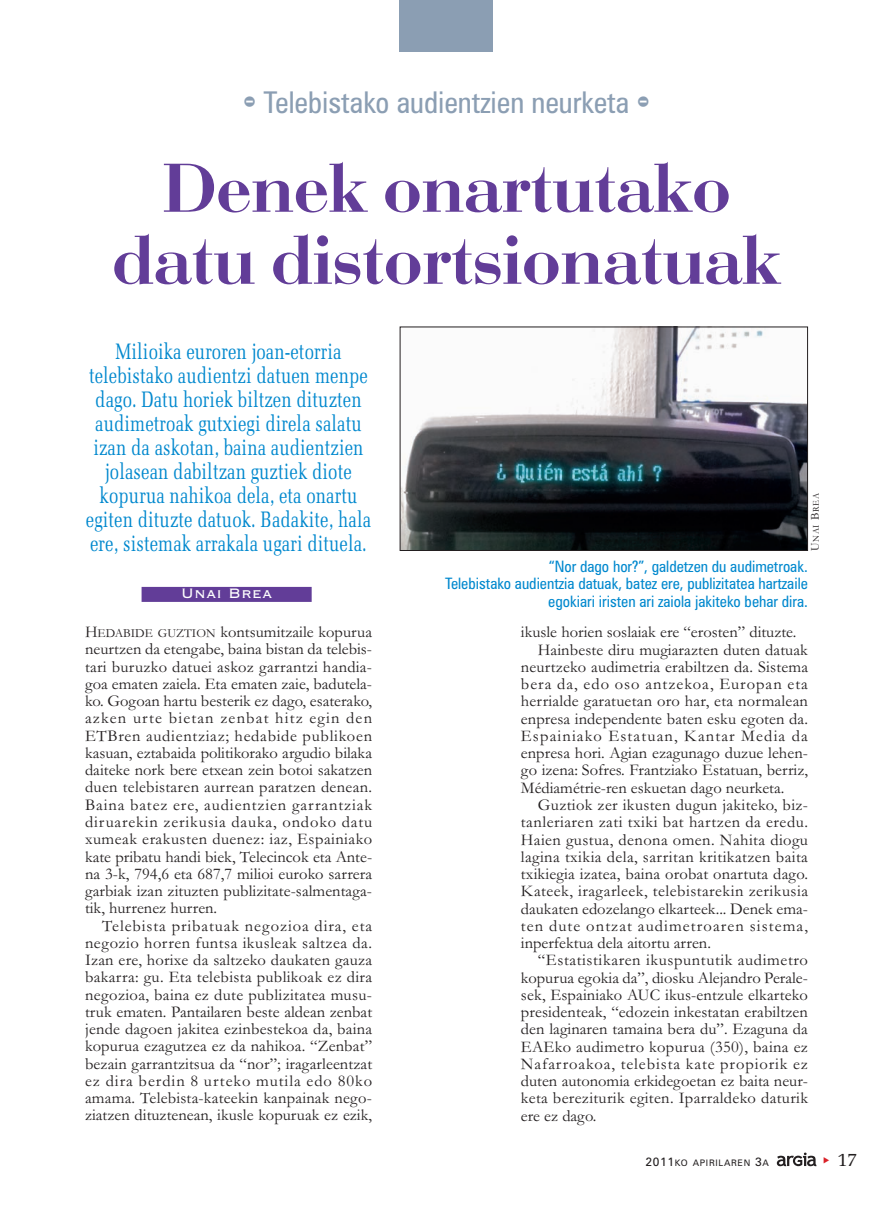
<style>
.page{position:relative;width:893px;height:1212px;background:#fff}
.page>*{position:absolute;margin:0;border:0;box-sizing:border-box;transform-origin:0 0}
.t1{font:72px/72px "Bodoni";color:#623d98;text-align:center}
.t2{font:condensed 30px "Zurich BT";color:#8b9eb3}
.t3{font:22.5px/24px "Memoir Condensed";color:#0088ce;text-align:center}
.t4{font:19.5px "Memoir";color:#231f20}
.t5{font:18px "Copperplate Gothic BT";color:#fff}
.t6{font:16.5px/17.2px "Garamond";letter-spacing:.01em;color:#231f20;text-align:justify}
.t7{font:16.5px "Garamond";letter-spacing:.03em;color:#231f20}
.t8{font:16.5px "Garamond";letter-spacing:.035em;color:#231f20}
.t9{font:16.5px "Garamond";letter-spacing:.055em;color:#231f20}
.t10{font:16.5px "Garamond";letter-spacing:.065em;color:#231f20}
.t11{font:16.5px "Garamond";letter-spacing:.06em;color:#231f20}
.t12{font:16.5px "Garamond";letter-spacing:.07em;color:#231f20}
.t13{font:condensed 15.75px/17.2px "Zurich BT";color:#0088ce;text-align:right}
.t14{font:9px "Zurich BT";letter-spacing:.075em;color:#231f20}
.t15{font:9px "Garamond";color:#231f20}
.s1{font-family:"Bodiac";font-stretch:normal}
.s2{font-size:12px}
.s3{font-size:12.3px}
</style>
<div class="page">
<svg style="left:777px;top:1152px;width:39px;height:14px"></svg>
<div style="left:400px;top:0;width:93px;height:51px;background:#8b9eb3"></div>
<img style="left:402px;top:329px;width:404px;height:220px">
<div style="left:400px;top:327px;width:408px;height:224px;border:1px solid #231f20"></div>
<div style="left:142px;top:587px;width:170px;height:15px;background:#623d98"></div>
<h2 class="t2" style="left:243px;top:91px;width:409px"><span class="s1">-</span> Telebistako audientzien neurketa <span class="s1">-</span></h2>
<h1 class="t1" style="left:112px;top:160px;width:670px">Denek onartutako datu distortsionatuak</h1>
<p class="t3" style="left:86px;top:341px;width:287px">Milioika euroren joan-etorria telebistako audientzi datuen menpe dago. Datu horiek biltzen dituzten audimetroak gutxiegi direla salatu izan da askotan, baina audientzien jolasean dabiltzan guztiek diote kopurua nahikoa dela, eta onartu egiten dituzte datuok. Badakite, hala ere, sistemak arrakala ugari dituela.</p>
<p class="t15" style="left:813px;top:551px;width:59px;rotate:-90deg"><span class="s2">U</span>NAI <span class="s2">B</span>REA</p>
<p class="t5" style="left:181px;top:581px;width:93px">Unai Brea</p>
<p class="t6" style="left:85px;top:625px;width:289px">H<span class="s3">EDABIDE GUZTION</span> kontsumitzaile kopurua neurtzen da etengabe, baina bistan da telebis&shy;tari buruzko datuei askoz garrantzi handia&shy;goa ematen zaiela. Eta ematen zaie, badutela&shy;ko. Gogoan hartu besterik ez dago, esaterako, azken urte bietan zenbat hitz egin den ETBren audientziaz; hedabide publikoen kasuan, eztabaida politikorako argudio bilaka daiteke nork bere etxean zein botoi sakatzen duen telebistaren aurrean paratzen denean.<br>Baina batez ere, audientzien garrantziak diruarekin zerikusia dauka, ondoko datu xumeak erakusten duenez: iaz, Espainiako kate pribatu handi biek, Telecincok eta Ante&shy;na 3-k, 794,6 eta 687,7 milioi euroko sarrera garbiak izan zituzten publizitate-salmentaga&shy;tik, hurrenez hurren.</p>
<p class="t6" style="left:85px;top:919px;width:289px;text-indent:17px">Telebista pribatuak negozioa dira, eta negozio horren funtsa ikusleak saltzea da.<br>Izan ere, horixe da saltzeko daukaten gauza bakarra: gu. Eta telebista publikoak ez dira negozioa, baina ez dute publizitatea musu&shy;truk ematen. Pantailaren beste aldean zenbat jende dagoen jakitea ezinbestekoa da, baina kopurua ezagutzea ez da nahikoa. “Zenbat” bezain garrantzitsua da “nor”; iragarleentzat ez dira berdin 8 urteko mutila edo 80ko amama. Telebista-kateekin kanpainak nego&shy;ziatzen dituztenean, ikusle kopuruak ez ezik,</p>
<p class="t13" style="left:445px;top:559px;width:364px">“Nor dago hor?”, galdetzen du audimetroak.<br>Telebistako audientzia datuak, batez ere, publizitatea hartzaile egokiari iristen ari zaiola jakiteko behar dira.</p>
<p class="t6" style="left:521px;top:625px;width:277px">ikusle horien soslaiak ere “erosten” dituzte.</p>
<p class="t6" style="left:538px;top:643px;width:272px">Hainbeste diru mugiarazten duten datuak</p>
<p class="t6" style="left:521px;top:660px;width:289px">neurtzeko audimetria erabiltzen da. Sistema</p>
<p class="t11" style="left:521px;top:678px;width:289px">bera da, edo oso antzekoa, Europan eta</p>
<p class="t6" style="left:521px;top:694px;width:289px">herrialde garatuetan oro har, eta normalean</p>
<p class="t6" style="left:521px;top:712px;width:289px">enpresa independente baten esku egoten da.</p>
<p class="t12" style="left:521px;top:730px;width:289px">Espainiako Estatuan, Kantar Media da</p>
<p class="t6" style="left:521px;top:746px;width:289px">enpresa hori. Agian ezagunago duzue lehen-</p>
<p class="t6" style="left:521px;top:763px;width:289px">go izena: Sofres. Frantziako Estatuan, berriz,</p>
<p class="t6" style="left:521px;top:781px;width:265px">Médiamétrie-ren eskuetan dago neurketa.</p>
<p class="t6" style="left:538px;top:798px;width:272px">Guztiok zer ikusten dugun jakiteko, biz-</p>
<p class="t7" style="left:521px;top:816px;width:289px">tanleriaren zati txiki bat hartzen da eredu.</p>
<p class="t6" style="left:521px;top:832px;width:289px">Haien gustua, denona omen. Nahita diogu</p>
<p class="t6" style="left:521px;top:850px;width:289px">lagina txikia dela, sarritan kritikatzen baita</p>
<p class="t6" style="left:521px;top:867px;width:289px">txikiegia izatea, baina orobat onartuta dago.</p>
<p class="t7" style="left:521px;top:885px;width:289px">Kateek, iragarleek, telebistarekin zerikusia</p>
<p class="t6" style="left:521px;top:901px;width:289px">daukaten edozelango elkarteek... Denek ema-</p>
<p class="t10" style="left:521px;top:920px;width:289px">ten dute ontzat audimetroaren sistema,</p>
<p class="t6" style="left:521px;top:936px;width:192px">inperfektua dela aitortu arren.</p>
<p class="t8" style="left:538px;top:954px;width:272px">“Estatistikaren ikuspuntutik audimetro</p>
<p class="t6" style="left:521px;top:971px;width:289px">kopurua egokia da”, diosku Alejandro Perale-</p>
<p class="t6" style="left:521px;top:988px;width:289px">sek, Espainiako AUC ikus-entzule elkarteko</p>
<p class="t6" style="left:521px;top:1005px;width:289px">presidenteak, “edozein inkestatan erabiltzen</p>
<p class="t6" style="left:521px;top:1022px;width:289px">den laginaren tamaina bera du”. Ezaguna da</p>
<p class="t6" style="left:521px;top:1040px;width:289px">EAEko audimetro kopurua (350), baina ez</p>
<p class="t9" style="left:521px;top:1058px;width:289px">Nafarroakoa, telebista kate propiorik ez</p>
<p class="t6" style="left:521px;top:1074px;width:289px">duten autonomia erkidegoetan ez baita neur-</p>
<p class="t6" style="left:521px;top:1091px;width:289px">keta bereziturik egiten. Iparraldeko daturik</p>
<p class="t6" style="left:521px;top:1109px;width:77px">ere ez dago.</p>
<p class="t14" style="left:646px;top:1160px;width:125px"><span class="s2">2011</span>KO APIRILAREN <span class="s2">3</span>A</p>
<p class="t4" style="left:837px;top:1151px;width:22px">17</p>
</div>
